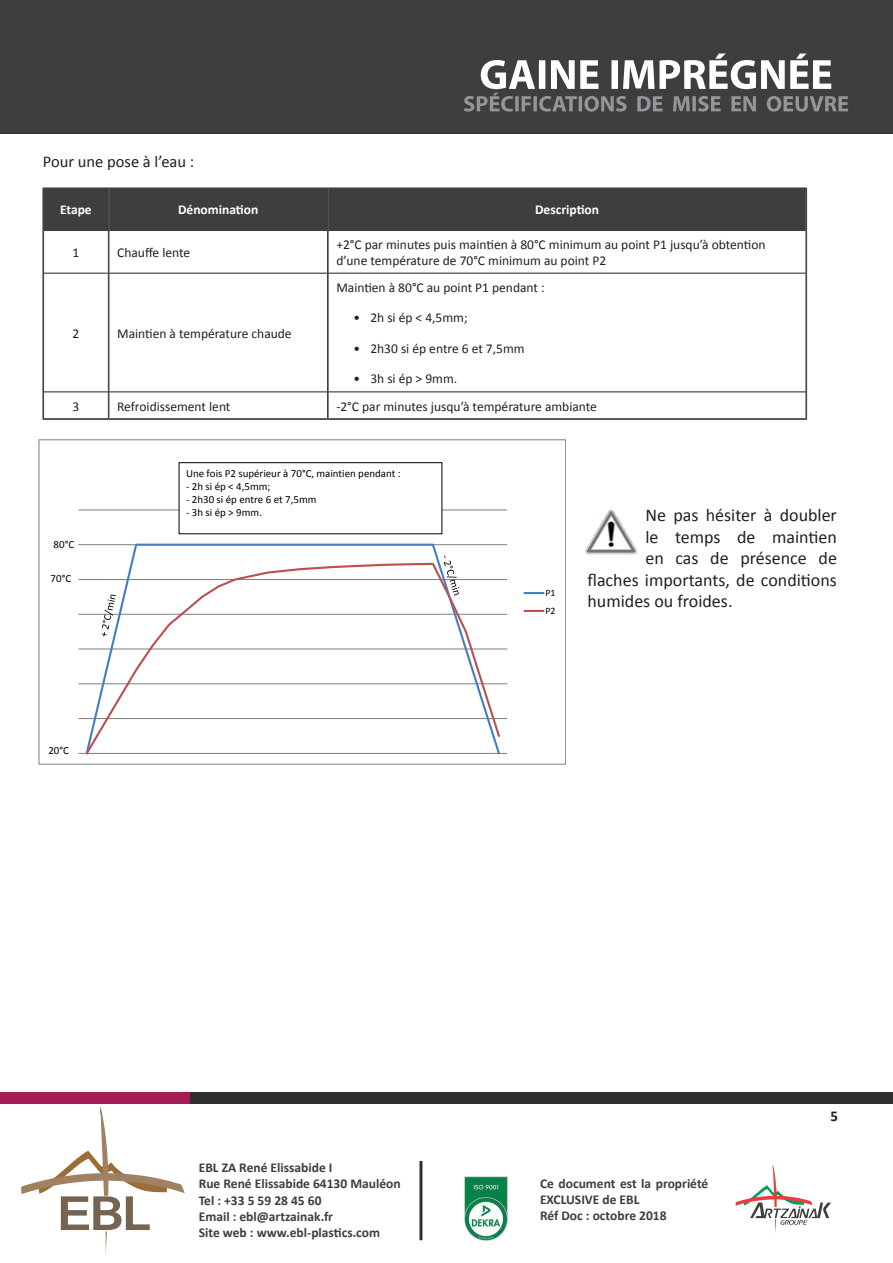
<style>
.page{position:relative;width:893px;height:1263px;background:#fff}
.page>*{position:absolute;margin:0;border:0;box-sizing:border-box;transform-origin:0 0}
.t1{font:18px "Calibri";color:#231f20}
.t2{font:16.5px "Calibri";color:#231f20}
.t3{font:700 15px "Calibri";color:#231f20}
.t4{font:700 13.5px/16.2px "Calibri";color:#3e3e3f}
.t5{font:13.5px/15.6px "Calibri";color:#231f20}
.t6{font:700 13.5px "Calibri";color:#fff}
.t7{font:10.95px "Calibri";color:#000001}
.t8{font:9.9px/17.9px "Calibri";color:#000001}
</style>
<div class="page">
<div style="left:0;top:0;width:893px;height:134px;background:#3e3e3f"></div>
<svg style="left:464px;top:54px;width:384px;height:58px"></svg>
<div style="left:190px;top:1092px;width:703px;height:12px;background:#312f30"></div>
<div style="left:0;top:1092px;width:190px;height:12px;background:#a61f54"></div>
<div style="left:419px;top:1161px;width:3px;height:79px;background:#312f30;border:2px solid #312f30"></div>
<svg style="left:735px;top:1164px;width:96px;height:69px"></svg>
<svg style="left:21px;top:1106px;width:164px;height:147px"></svg>
<img style="left:464px;top:1176px;width:44px;height:65px">
<div style="left:44px;top:189px;width:762px;height:41px;background:#3e3e3f"></div>
<hr style="left:44px;top:273px;width:64px;height:1px;background:#231f20">
<hr style="left:109px;top:273px;width:218px;height:1px;background:#231f20">
<hr style="left:328px;top:273px;width:478px;height:1px;background:#231f20">
<hr style="left:44px;top:391px;width:64px;height:1px;background:#231f20">
<hr style="left:109px;top:391px;width:218px;height:1px;background:#231f20">
<hr style="left:328px;top:391px;width:478px;height:1px;background:#231f20">
<hr style="left:43px;top:230px;width:1px;height:43px;background:#3e3e3f">
<hr style="left:108px;top:231px;width:1px;height:42px;background:#3e3e3f">
<hr style="left:109px;top:231px;width:1px;height:42px;background:#3e3e3f">
<hr style="left:327px;top:231px;width:1px;height:42px;background:#3e3e3f">
<hr style="left:328px;top:231px;width:1px;height:42px;background:#3e3e3f">
<hr style="left:806px;top:230px;width:1px;height:43px;background:#3e3e3f">
<hr style="left:43px;top:273px;width:1px;height:119px;background:#3e3e3f">
<hr style="left:108px;top:273px;width:1px;height:119px;background:#3e3e3f">
<hr style="left:109px;top:273px;width:1px;height:119px;background:#3e3e3f">
<hr style="left:327px;top:273px;width:1px;height:119px;background:#3e3e3f">
<hr style="left:328px;top:273px;width:1px;height:119px;background:#3e3e3f">
<hr style="left:806px;top:273px;width:1px;height:119px;background:#3e3e3f">
<svg style="left:43px;top:392px;width:1px;height:26px"></svg>
<svg style="left:108px;top:392px;width:2px;height:27px"></svg>
<svg style="left:327px;top:392px;width:2px;height:26px"></svg>
<svg style="left:806px;top:392px;width:1px;height:27px"></svg>
<hr style="left:43px;top:418px;width:65px;height:1px;background:#3e3e3f">
<hr style="left:43px;top:419px;width:66px;height:1px;background:#3e3e3f">
<hr style="left:109px;top:418px;width:219px;height:1px;background:#3e3e3f">
<hr style="left:109px;top:419px;width:219px;height:1px;background:#3e3e3f">
<hr style="left:328px;top:418px;width:478px;height:1px;background:#3e3e3f">
<hr style="left:328px;top:419px;width:479px;height:1px;background:#3e3e3f">
<hr style="left:43px;top:188px;width:66px;height:1px;background:#3e3e3f">
<hr style="left:43px;top:189px;width:1px;height:41px;background:#3e3e3f">
<hr style="left:109px;top:188px;width:219px;height:1px;background:#3e3e3f">
<hr style="left:108px;top:189px;width:1px;height:41px;background:#3e3e3f">
<hr style="left:109px;top:189px;width:1px;height:41px;background:#3e3e3f">
<hr style="left:328px;top:188px;width:478px;height:1px;background:#3e3e3f">
<hr style="left:327px;top:189px;width:1px;height:41px;background:#3e3e3f">
<hr style="left:328px;top:189px;width:1px;height:41px;background:#3e3e3f">
<hr style="left:806px;top:188px;width:1px;height:42px;background:#3e3e3f">
<hr style="left:44px;top:230px;width:65px;height:1px;background:#3e3e3f">
<hr style="left:109px;top:230px;width:219px;height:1px;background:#3e3e3f">
<hr style="left:328px;top:230px;width:478px;height:1px;background:#3e3e3f">
<img style="left:585px;top:509px;width:52px;height:46px">
<hr style="left:78px;top:753px;width:429px;height:1px;background:#7c7f80">
<hr style="left:78px;top:718px;width:429px;height:1px;background:#7c7f80">
<hr style="left:78px;top:683px;width:429px;height:1px;background:#7c7f80">
<hr style="left:78px;top:649px;width:429px;height:1px;background:#7c7f80">
<hr style="left:78px;top:614px;width:429px;height:1px;background:#7c7f80">
<hr style="left:78px;top:579px;width:429px;height:1px;background:#7c7f80">
<hr style="left:78px;top:544px;width:429px;height:1px;background:#7c7f80">
<hr style="left:78px;top:510px;width:429px;height:1px;background:#7c7f80">
<svg style="left:84px;top:543px;width:418px;height:19px"></svg>
<svg style="left:84px;top:562px;width:418px;height:192px"></svg>
<svg style="left:524px;top:592px;width:19px;height:2px"></svg>
<svg style="left:524px;top:610px;width:19px;height:2px"></svg>
<div style="left:179px;top:462px;width:263px;height:72px;background:#fff;border:1px solid #000001"></div>
<svg style="left:444px;top:556px;width:15px;height:39px"></svg>
<svg style="left:102px;top:595px;width:14px;height:42px"></svg>
<p class="t2" style="left:43px;top:151px;width:153px">Pour une pose à l’eau :</p>
<p class="t6" style="left:60px;top:201px;width:33px">Etape</p>
<p class="t6" style="left:178px;top:201px;width:82px">Dénomination</p>
<p class="t6" style="left:535px;top:201px;width:66px">Description</p>
<p class="t5" style="left:73px;top:245px;width:8px">1</p>
<p class="t5" style="left:117px;top:245px;width:75px">Chauffe lente</p>
<p class="t5" style="left:336px;top:237px;width:431px">+2°C par minutes puis maintien à 80°C minimum au point P1 jusqu’à obtention d’une température de 70°C minimum au point P2</p>
<p class="t5" style="left:73px;top:325px;width:8px">2</p>
<p class="t5" style="left:117px;top:325px;width:176px">Maintien à température chaude</p>
<p class="t5" style="left:336px;top:280px;width:210px">Maintien à 80°C au point P1 pendant :</p>
<p class="t5" style="left:353px;top:310px;width:116px">• 2h si ép &lt; 4,5mm;</p>
<p class="t5" style="left:353px;top:341px;width:173px">• 2h30 si ép entre 6 et 7,5mm</p>
<p class="t5" style="left:353px;top:371px;width:105px">• 3h si ép &gt; 9mm.</p>
<p class="t5" style="left:73px;top:398px;width:8px">3</p>
<p class="t5" style="left:117px;top:398px;width:115px">Refroidissement lent</p>
<p class="t5" style="left:336px;top:398px;width:262px">-2°C par minutes jusqu’à température ambiante</p>
<p class="t7" style="left:54px;top:537px;width:22px">80°C</p>
<p class="t7" style="left:51px;top:571px;width:22px">70°C</p>
<p class="t7" style="left:48px;top:744px;width:22px">20°C</p>
<p class="t7" style="left:186px;top:466px;width:216px">Une fois P2 supérieur à 70°C, maintien pendant :</p>
<p class="t7" style="left:186px;top:479px;width:86px">- 2h si ép &lt; 4,5mm;</p>
<p class="t7" style="left:186px;top:492px;width:132px">- 2h30 si ép entre 6 et 7,5mm</p>
<p class="t7" style="left:186px;top:506px;width:77px">- 3h si ép &gt; 9mm.</p>
<p class="t8" style="left:546px;top:584px;width:12px">P1<br>P2</p>
<h1 class="t1" style="left:645px;top:504px;width:193px">Ne pas hésiter à doubler</h1>
<h1 class="t1" style="left:645px;top:525px;width:193px">le temps de maintien</h1>
<h1 class="t1" style="left:645px;top:547px;width:193px">en cas de présence de</h1>
<h1 class="t1" style="left:587px;top:568px;width:251px">flaches importants, de conditions</h1>
<h1 class="t1" style="left:587px;top:590px;width:147px">humides ou froides.</h1>
<p class="t4" style="left:199px;top:1159px;width:203px">EBL ZA René Elissabide I<br>Rue René Elissabide 64130 Mauléon<br>Tel : +33 5 59 28 45 60<br>Email : ebl@artzainak.fr<br>Site web : www.ebl-plastics.com</p>
<p class="t4" style="left:199px;top:1165px;width:203px">EBL ZA René Elissabide I<br>Rue René Elissabide 64130 Mauléon<br>Tel : +33 5 59 28 45 60<br>Email : ebl@artzainak.fr<br>Site web : www.ebl-plastics.com</p>
<p class="t4" style="left:540px;top:1175px;width:170px">Ce document est la propriété<br>EXCLUSIVE de EBL<br>Réf Doc : octobre 2018</p>
<p class="t4" style="left:540px;top:1181px;width:170px">Ce document est la propriété<br>EXCLUSIVE de EBL<br>Réf Doc : décembre 2017</p>
<p class="t3" style="left:831px;top:1107px;width:9px">5</p>
<p class="t3" style="left:831px;top:1112px;width:9px">8</p>
</div>
